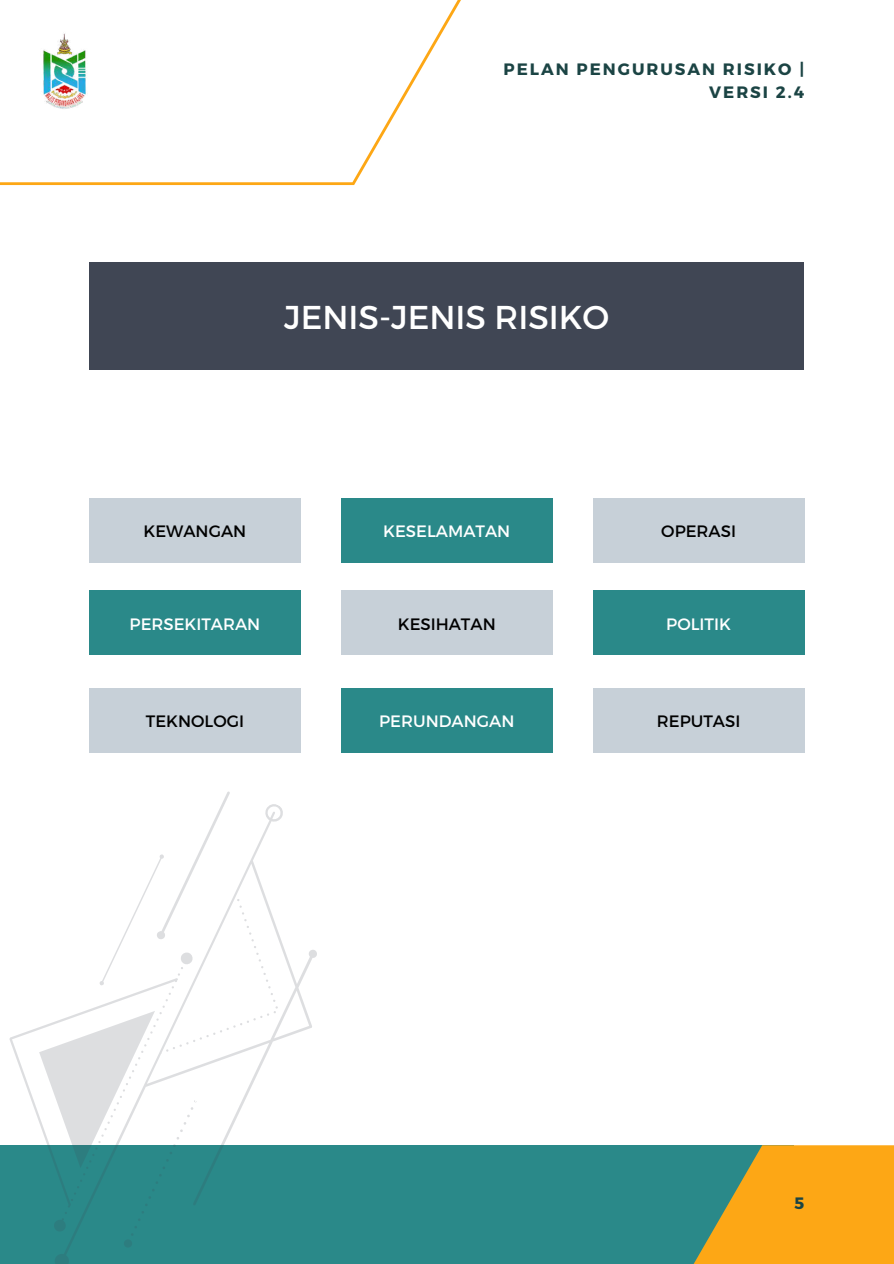
<style>
.page{position:relative;width:894px;height:1264px;background:#fff}
.page>*{position:absolute;margin:0;border:0;box-sizing:border-box;transform-origin:0 0}
.t1{font:33px "Montserrat";color:#fff}
.t2{font:16.5px "Montserrat";color:#000}
.t3{font:16.5px "Montserrat";color:#fff}
.t4{font:700 16.5px/22.5px "Montserrat";letter-spacing:.12em;color:#1b4444;text-align:right}
</style>
<div class="page">
<div style="left:0;top:1145px;width:794px;height:118px;background:#2a8989"></div>
<svg style="left:694px;top:1145px;width:199px;height:118px"></svg>
<svg style="left:0;top:0;width:461px;height:185px"></svg>
<div style="left:89px;top:262px;width:715px;height:108px;background:#404654"></div>
<div style="left:341px;top:590px;width:211px;height:65px;background:#c7d0d8"></div>
<div style="left:593px;top:498px;width:211px;height:65px;background:#c7d0d8"></div>
<div style="left:341px;top:498px;width:211px;height:65px;background:#2a8989"></div>
<div style="left:89px;top:498px;width:211px;height:65px;background:#c7d0d8"></div>
<div style="left:89px;top:590px;width:211px;height:65px;background:#2a8989"></div>
<div style="left:89px;top:687px;width:211px;height:65px;background:#c7d0d8"></div>
<div style="left:593px;top:590px;width:211px;height:65px;background:#2a8989"></div>
<div style="left:341px;top:687px;width:211px;height:65px;background:#2a8989"></div>
<div style="left:593px;top:687px;width:211px;height:65px;background:#c7d0d8"></div>
<img style="left:41px;top:31px;width:48px;height:79px">
<svg style="left:9px;top:743px;width:383px;height:520px"></svg>
<p class="t4" style="left:503px;top:57px;width:302px">PELAN PENGURUSAN RISIKO |<br>VERSI 2.4</p>
<h1 class="t1" style="left:284px;top:295px;width:326px">JENIS-JENIS RISIKO</h1>
<p class="t2" style="left:144px;top:521px;width:104px">KEWANGAN</p>
<p class="t3" style="left:383px;top:521px;width:128px">KESELAMATAN</p>
<p class="t2" style="left:661px;top:521px;width:76px">OPERASI</p>
<p class="t3" style="left:130px;top:613px;width:132px">PERSEKITARAN</p>
<p class="t2" style="left:398px;top:613px;width:99px">KESIHATAN</p>
<p class="t3" style="left:666px;top:613px;width:66px">POLITIK</p>
<p class="t2" style="left:146px;top:710px;width:100px">TEKNOLOGI</p>
<p class="t3" style="left:379px;top:710px;width:137px">PERUNDANGAN</p>
<p class="t2" style="left:656px;top:710px;width:85px">REPUTASI</p>
<p class="t4" style="left:794px;top:1190px;width:11px">5</p>
</div>
